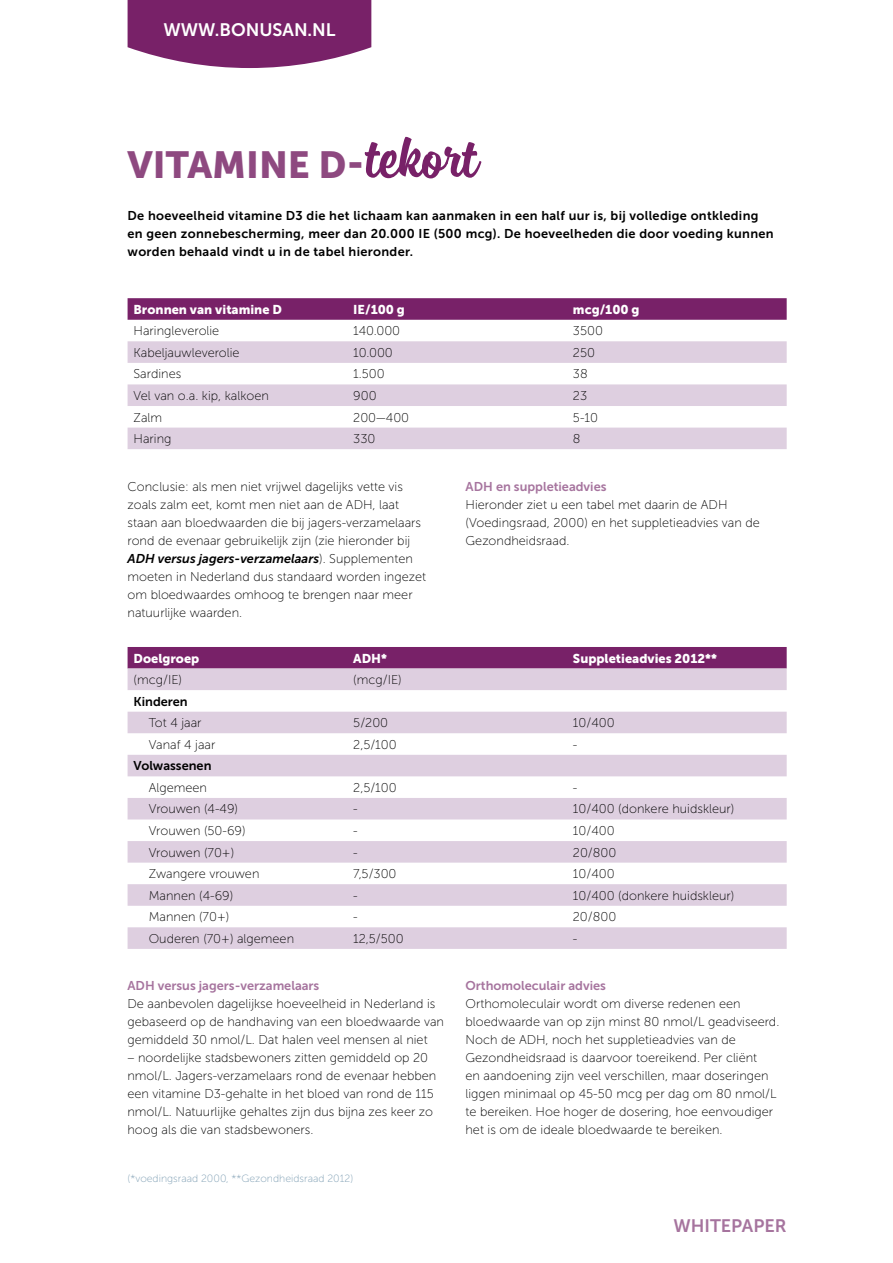
<style>
.page{position:relative;width:893px;height:1263px;background:#fff}
.page>*{position:absolute;margin:0;border:0;box-sizing:border-box;transform-origin:0 0}
.t1{font:37.5px "Museo Sans 900";color:#8e4980}
.t2{font:18px "Museo Sans 700";color:#fff}
.t3{font:18px "Museo Sans 700";color:#a6749e}
.t4{font:12.75px/18px "Museo Sans 100";color:#000}
.t5{font:12.75px/18px "Museo Sans 700";letter-spacing:.025em;color:#000}
.t6{font:12.75px "Museo Sans 700";color:#a6749e}
.t7{font:12.75px "Museo Sans 900";color:#fff}
.t8{font:italic 12.75px "Museo Sans 700";color:#000}
.t9{font:12.75px "Museo Sans 700";color:#000}
.t10{font:10.5px "Museo Sans 100";color:#7e9eb3}
.s1{font-family:"Sanelma";font-size:67.5px;color:#782168}
.s2{font-family:"Museo Sans 100";font-style:normal}
</style>
<div class="page">
<svg style="left:128px;top:0;width:243px;height:68px;background:#853777"></svg>
<svg style="left:128px;top:298px;width:659px;height:22px;background:#7a256b"></svg>
<svg style="left:128px;top:341px;width:659px;height:108px;fill:#decfe0"></svg>
<div style="left:128px;top:647px;width:659px;height:21px;background:#782168"></div>
<svg style="left:128px;top:668px;width:659px;height:281px;fill:#decfe0"></svg>
<h2 class="t2" style="left:163px;top:20px;width:173px">WWW.BONUSAN.NL</h2>
<h1 class="t1" style="left:128px;top:144px;width:350px">VITAMINE D-<span class="s1">tekort</span></h1>
<p class="t5" style="left:128px;top:206px;width:648px">De hoeveelheid vitamine D3 die het lichaam kan aanmaken in een half uur is, bij volledige ontkleding en geen zonnebescherming, meer dan 20.000 IE (500 mcg). De hoeveelheden die door voeding kunnen worden behaald vindt u in de tabel hieronder.</p>
<p class="t7" style="left:134px;top:302px;width:150px">Bronnen van vitamine D</p>
<p class="t7" style="left:353px;top:302px;width:53px">IE/100 g</p>
<p class="t7" style="left:573px;top:302px;width:68px">mcg/100 g</p>
<p class="t4" style="left:134px;top:322px;width:87px">Haringleverolie</p>
<p class="t4" style="left:353px;top:322px;width:48px">140.000</p>
<p class="t4" style="left:573px;top:322px;width:32px">3500</p>
<p class="t4" style="left:134px;top:344px;width:108px">Kabeljauwleverolie</p>
<p class="t4" style="left:353px;top:344px;width:41px">10.000</p>
<p class="t4" style="left:573px;top:344px;width:24px">250</p>
<p class="t4" style="left:134px;top:365px;width:49px">Sardines</p>
<p class="t4" style="left:353px;top:365px;width:33px">1.500</p>
<p class="t4" style="left:573px;top:365px;width:16px">38</p>
<p class="t4" style="left:134px;top:387px;width:137px">Vel van o.a. kip, kalkoen</p>
<p class="t4" style="left:353px;top:387px;width:25px">900</p>
<p class="t4" style="left:573px;top:387px;width:16px">23</p>
<p class="t4" style="left:134px;top:408px;width:30px">Zalm</p>
<p class="t4" style="left:353px;top:408px;width:57px">200—400</p>
<p class="t4" style="left:573px;top:408px;width:27px">5-10</p>
<p class="t4" style="left:134px;top:430px;width:39px">Haring</p>
<p class="t4" style="left:353px;top:430px;width:24px">330</p>
<p class="t4" style="left:573px;top:430px;width:9px">8</p>
<p class="t4" style="left:128px;top:477px;width:295px">Conclusie: als men niet vrijwel dagelijks vette vis zoals zalm eet, komt men niet aan de ADH, laat staan aan bloedwaarden die bij jagers-verzamelaars rond de evenaar gebruikelijk zijn (zie hieronder bij</p>
<p class="t8" style="left:128px;top:551px;width:287px">ADH versus jagers-verzamelaars<span class="s2">). Supplementen</span></p>
<p class="t4" style="left:128px;top:567px;width:300px">moeten in Nederland dus standaard worden ingezet om bloedwaardes omhoog te brengen naar meer natuurlijke waarden.</p>
<p class="t6" style="left:466px;top:479px;width:142px">ADH en suppletieadvies</p>
<p class="t4" style="left:466px;top:495px;width:296px">Hieronder ziet u een tabel met daarin de ADH (Voedingsraad, 2000) en het suppletieadvies van de<br>Gezondheidsraad.</p>
<p class="t7" style="left:134px;top:651px;width:67px">Doelgroep</p>
<p class="t7" style="left:353px;top:651px;width:35px">ADH*</p>
<p class="t7" style="left:573px;top:651px;width:145px">Suppletieadvies 2012**</p>
<p class="t4" style="left:134px;top:671px;width:50px">(mcg/IE)</p>
<p class="t4" style="left:353px;top:671px;width:50px">(mcg/IE)</p>
<p class="t9" style="left:134px;top:694px;width:56px">Kinderen</p>
<p class="t4" style="left:149px;top:714px;width:54px">Tot 4 jaar</p>
<p class="t4" style="left:353px;top:714px;width:36px">5/200</p>
<p class="t4" style="left:573px;top:714px;width:43px">10/400</p>
<p class="t4" style="left:149px;top:735px;width:68px">Vanaf 4 jaar</p>
<p class="t4" style="left:353px;top:735px;width:45px">2,5/100</p>
<p class="t4" style="left:573px;top:735px;width:6px">-</p>
<p class="t9" style="left:134px;top:759px;width:79px">Volwassenen</p>
<p class="t4" style="left:149px;top:779px;width:60px">Algemeen</p>
<p class="t4" style="left:353px;top:779px;width:45px">2,5/100</p>
<p class="t4" style="left:573px;top:779px;width:6px">-</p>
<p class="t4" style="left:149px;top:800px;width:91px">Vrouwen (4-49)</p>
<p class="t4" style="left:353px;top:800px;width:6px">-</p>
<p class="t4" style="left:573px;top:800px;width:163px">10/400 (donkere huidskleur)</p>
<p class="t4" style="left:149px;top:822px;width:98px">Vrouwen (50-69)</p>
<p class="t4" style="left:353px;top:822px;width:6px">-</p>
<p class="t4" style="left:573px;top:822px;width:43px">10/400</p>
<p class="t4" style="left:149px;top:843px;width:87px">Vrouwen (70+)</p>
<p class="t4" style="left:353px;top:843px;width:6px">-</p>
<p class="t4" style="left:573px;top:843px;width:45px">20/800</p>
<p class="t4" style="left:149px;top:865px;width:112px">Zwangere vrouwen</p>
<p class="t4" style="left:353px;top:865px;width:45px">7,5/300</p>
<p class="t4" style="left:573px;top:865px;width:43px">10/400</p>
<p class="t4" style="left:149px;top:886px;width:86px">Mannen (4-69)</p>
<p class="t4" style="left:353px;top:886px;width:6px">-</p>
<p class="t4" style="left:573px;top:886px;width:163px">10/400 (donkere huidskleur)</p>
<p class="t4" style="left:149px;top:908px;width:82px">Mannen (70+)</p>
<p class="t4" style="left:353px;top:908px;width:6px">-</p>
<p class="t4" style="left:573px;top:908px;width:45px">20/800</p>
<p class="t4" style="left:149px;top:930px;width:147px">Ouderen (70+) algemeen</p>
<p class="t4" style="left:353px;top:930px;width:52px">12,5/500</p>
<p class="t4" style="left:573px;top:930px;width:6px">-</p>
<p class="t6" style="left:127px;top:979px;width:193px">ADH versus jagers-verzamelaars</p>
<p class="t4" style="left:127px;top:995px;width:318px">De aanbevolen dagelijkse hoeveelheid in Nederland is gebaseerd op de handhaving van een bloedwaarde van gemiddeld 30 nmol/L. Dat halen veel mensen al niet</p>
<p class="t4" style="left:127px;top:1049px;width:310px">– noordelijke stadsbewoners zitten gemiddeld op 20 nmol/L. Jagers-verzamelaars rond de evenaar hebben een vitamine D3-gehalte in het bloed van rond de 115 nmol/L. Natuurlijke gehaltes zijn dus bijna zes keer zo hoog als die van stadsbewoners.</p>
<p class="t6" style="left:465px;top:979px;width:142px">Orthomoleculair advies</p>
<p class="t4" style="left:465px;top:995px;width:315px">Orthomoleculair wordt om diverse redenen een bloedwaarde van op zijn minst 80 nmol/L geadviseerd.<br>Noch de ADH, noch het suppletieadvies van de Gezondheidsraad is daarvoor toereikend. Per cliënt<br>en aandoening zijn veel verschillen, maar doseringen liggen minimaal op 45-50 mcg per dag om 80 nmol/L te bereiken. Hoe hoger de dosering, hoe eenvoudiger het is om de ideale bloedwaarde te bereiken.</p>
<p class="t10" style="left:128px;top:1173px;width:227px">(*voedingsraad 2000, **Gezondheidsraad 2012)</p>
<h2 class="t3" style="left:673px;top:1215px;width:115px">WHITEPAPER</h2>
</div>
